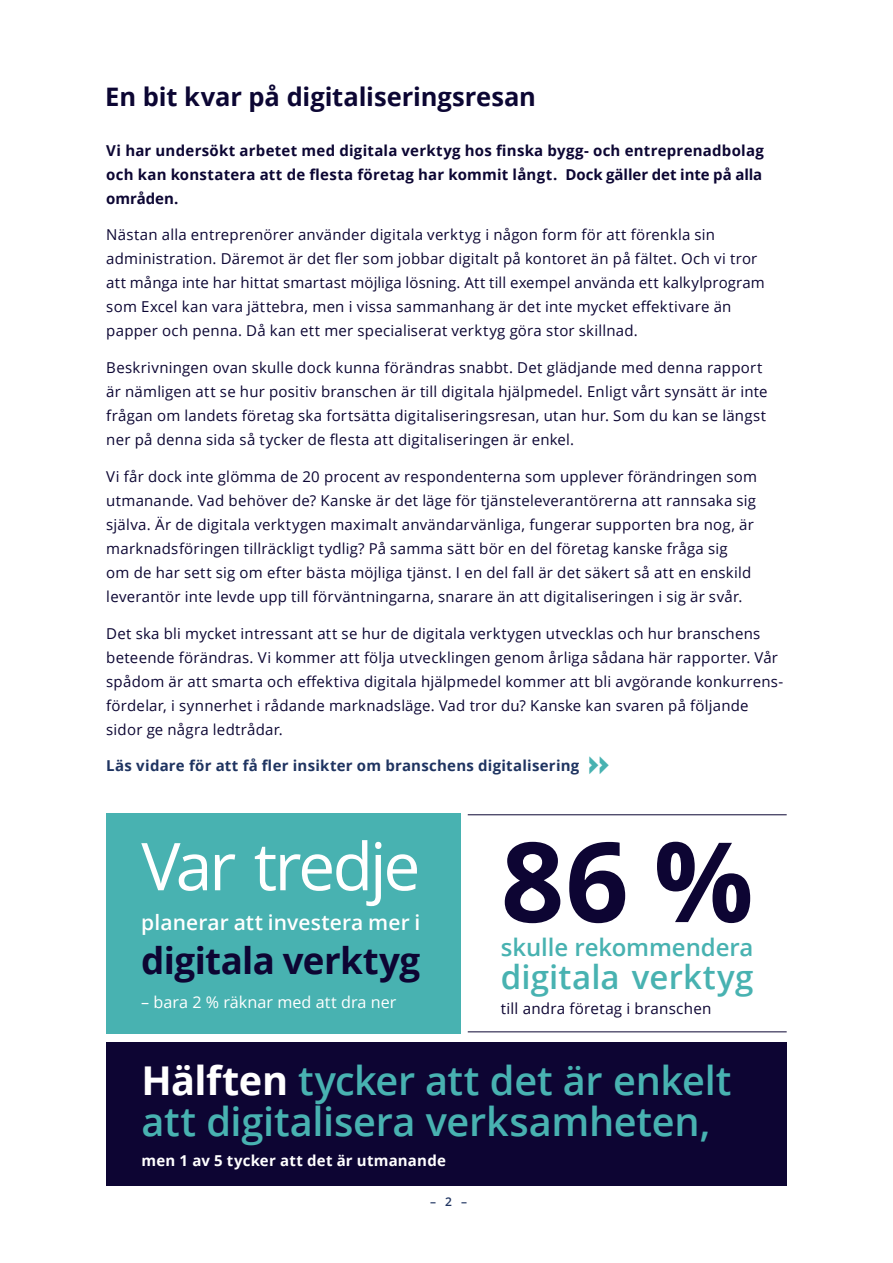
<style>
.page{position:relative;width:893px;height:1263px;background:#fff}
.page>*{position:absolute;margin:0;border:0;box-sizing:border-box;transform-origin:0 0}
.t1{font:700 111px "Open Sans";color:#0d0533}
.t2{font:66px "Open Sans";letter-spacing:-.05em;color:#fff}
.t3{font:600 39.75px/41px "Open Sans";letter-spacing:-.005em;color:#48b2b1}
.t4{font:700 36.75px "Open Sans";letter-spacing:-.015em;color:#0d0533}
.t5{font:600 33px "Open Sans";letter-spacing:.005em;color:#48b2b1}
.t6{font:700 25.5px "Open Sans";letter-spacing:-.005em;color:#0c0633}
.t7{font:600 24px "Open Sans";letter-spacing:-.005em;color:#48b2b1}
.t8{font:600 21px "Open Sans";letter-spacing:.005em;color:#fff}
.t9{font:16.2px "Open Sans";color:#fff}
.t10{font:15.15px "Open Sans";letter-spacing:.015em;color:#0d0533}
.t11{font:15px/24px "Open Sans";letter-spacing:.015em;color:#0c0633}
.t12{font:700 15px/24px "Open Sans";color:#0c0633;text-align:justify}
.t13{font:700 15px "Open Sans";letter-spacing:.02em;color:#1f3461}
.t14{font:700 15px "Open Sans";letter-spacing:.015em;color:#fff}
.t15{font:600 12px "Open Sans";color:#1f3461}
.s1{font-family:"DINOT";font-weight:900;font-size:33px;color:#48b2b1}
.s2{font-weight:700;color:#fff}
</style>
<div class="page">
<div style="left:106px;top:813px;width:354px;height:220px;background:#48b2b1"></div>
<div style="left:106px;top:1042px;width:681px;height:144px;background:#0d0533"></div>
<hr style="left:468px;top:814px;width:319px;height:1px;background:#0c0633">
<hr style="left:468px;top:1031px;width:319px;height:1px;background:#0c0633">
<h3 class="t6" style="left:105px;top:78px;width:432px">En bit kvar på digitaliseringsresan</h3>
<p class="t12" style="left:106px;top:139px;width:659px">Vi har undersökt arbetet med digitala verktyg hos finska bygg- och entreprenadbolag och kan konstatera att de flesta företag har kommit långt. Dock gäller det inte på alla områden.</p>
<p class="t11" style="left:106px;top:222px;width:660px">Nästan alla entreprenörer använder digitala verktyg i någon form för att förenkla sin administration. Däremot är det fler som jobbar digitalt på kontoret än på fältet. Och vi tror att många inte har hittat smartast möjliga lösning. Att till exempel använda ett kalkylprogram som Excel kan vara jättebra, men i vissa sammanhang är det inte mycket effektivare än papper och penna. Då kan ett mer specialiserat verktyg göra stor skillnad.</p>
<p class="t11" style="left:106px;top:355px;width:663px">Beskrivningen ovan skulle dock kunna förändras snabbt. Det glädjande med denna rapport är nämligen att se hur positiv branschen är till digitala hjälpmedel. Enligt vårt synsätt är inte frågan om landets företag ska fortsätta digitaliseringsresan, utan hur. Som du kan se längst ner på denna sida så tycker de flesta att digitaliseringen är enkel.</p>
<p class="t11" style="left:106px;top:464px;width:652px">Vi får dock inte glömma de 20 procent av respondenterna som upplever förändringen som utmanande. Vad behöver de? Kanske är det läge för tjänsteleverantörerna att rannsaka sig själva. Är de digitala verktygen maximalt användarvänliga, fungerar supporten bra nog, är marknadsföringen tillräckligt tydlig? På samma sätt bör en del företag kanske fråga sig<br>om de har sett sig om efter bästa möjliga tjänst. I en del fall är det säkert så att en enskild leverantör inte levde upp till förväntningarna, snarare än att digitaliseringen i sig är svår.</p>
<p class="t11" style="left:106px;top:621px;width:678px">Det ska bli mycket intressant att se hur de digitala verktygen utvecklas och hur branschens beteende förändras. Vi kommer att följa utvecklingen genom årliga sådana här rapporter. Vår spådom är att smarta och effektiva digitala hjälpmedel kommer att bli avgörande konkurrens&shy;fördelar, i synnerhet i rådande marknadsläge. Vad tror du? Kanske kan svaren på följande sidor ge några ledtrådar.</p>
<p class="t13" style="left:106px;top:755px;width:505px">Läs vidare för att få fler insikter om branschens digitalisering <span class="s1">››</span></p>
<h2 class="t2" style="left:141px;top:821px;width:281px">Var tredje</h2>
<h3 class="t8" style="left:141px;top:908px;width:281px">planerar att investera mer i</h3>
<h3 class="t4" style="left:141px;top:934px;width:281px">digitala verktyg</h3>
<p class="t9" style="left:141px;top:991px;width:257px">– bara 2 % räknar med att dra ner</p>
<h1 class="t1" style="left:501px;top:803px;width:254px">86 %</h1>
<h3 class="t7" style="left:501px;top:931px;width:254px">skulle rekommendera</h3>
<h3 class="t5" style="left:501px;top:955px;width:254px">digitala verktyg</h3>
<p class="t10" style="left:501px;top:998px;width:212px">till andra företag i branschen</p>
<h3 class="t3" style="left:141px;top:1059px;width:591px"><span class="s2">Hälften</span> tycker att det är enkelt att digitalisera verksamheten,</h3>
<p class="t14" style="left:141px;top:1150px;width:306px">men 1 av 5 tycker att det är utmanande</p>
<p class="t15" style="left:430px;top:1194px;width:39px">– 2 –</p>
</div>
